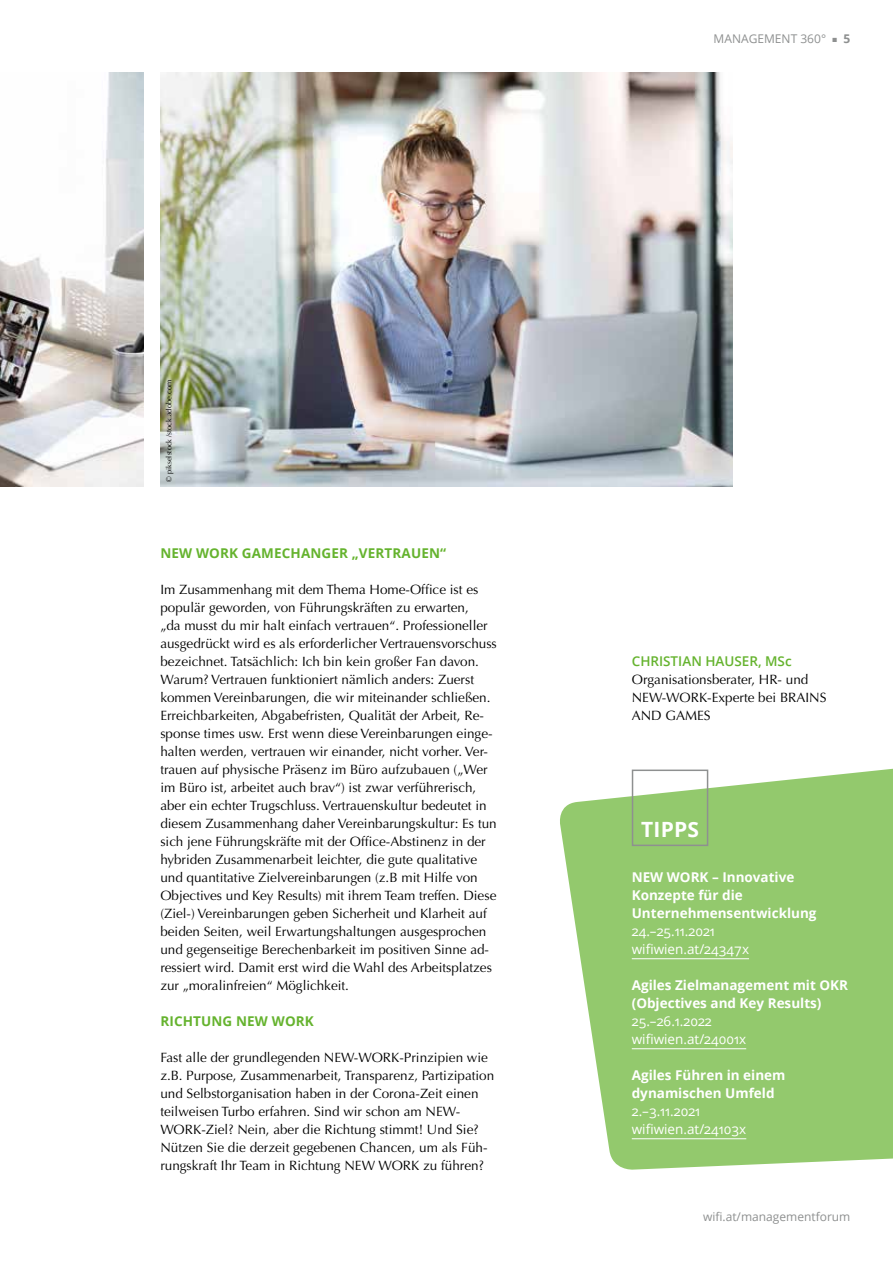
<style>
.page{position:relative;width:893px;height:1263px;background:#fff}
.page>*{position:absolute;margin:0;border:0;box-sizing:border-box;transform-origin:0 0}
.t1{font:700 21px "Open Sans";color:#fff}
.t2{font:13.5px/18px "Optima";color:#000}
.t3{font:700 13.5px/18px "Open Sans";color:#fff}
.t4{font:13.5px/18px "Open Sans";color:#fff}
.t5{font:700 13.5px "Open Sans";letter-spacing:.01em;color:#65b32e}
.t6{font:600 13.5px "Open Sans";color:#65b32e}
.t7{font:12px "Open Sans";color:#8e9090}
.t8{font:7.5px "Optima";color:#000}
.s1{font-weight:700}
</style>
<div class="page">
<img style="left:160px;top:72px;width:573px;height:414px">
<img style="left:0;top:72px;width:143px;height:414px">
<svg style="left:560px;top:768px;width:333px;height:402px;background:#a0cf7f"></svg>
<div style="left:632px;top:769px;width:76px;height:77px;border:2px solid #8e9090"></div>
<hr style="left:632px;top:958px;width:117px;height:1px;background:#fff">
<hr style="left:632px;top:1048px;width:114px;height:1px;background:#fff">
<hr style="left:632px;top:1138px;width:114px;height:1px;background:#fff">
<p class="t8" style="left:165px;top:482px;width:103px;rotate:-90deg">© pikselstock /stock.adobe.com</p>
<p class="t5" style="left:160px;top:544px;width:48px">NEW WORK</p>
<p class="t5" style="left:242px;top:544px;width:206px">Gam echan ger „Vertrauen“</p>
<p class="t2" style="left:160px;top:581px;width:338px">Im Zusammenhang mit dem Thema Home-Office ist es populär geworden, von Führungskräften zu erwarten,<br>„da musst du mir halt einfach vertrauen“. Professioneller ausgedrückt wird es als erforderlicher Vertrauensvorschuss bezeichnet. Tatsächlich: Ich bin kein großer Fan davon.<br>Warum? Vertrauen funktioniert nämlich anders: Zuerst kommen Vereinbarungen, die wir miteinander schließen.<br>Erreichbarkeiten, Abgabefristen, Qualität der Arbeit, Re&shy;sponse times usw. Erst wenn diese Vereinbarungen einge&shy;halten werden, vertrauen wir einander, nicht vorher. Ver&shy;trauen auf physische Präsenz im Büro aufzubauen („Wer im Büro ist, arbeitet auch brav“) ist zwar verführerisch, aber ein echter Trugschluss. Vertrauenskultur bedeutet in diesem Zusammenhang daher Vereinbarungskultur: Es tun sich jene Führungskräfte mit der Office-Abstinenz in der hybriden Zusammenarbeit leichter, die gute qualitative und quantitative Zielvereinbarungen (z.B mit Hilfe von Objectives und Key Results) mit ihrem Team treffen. Diese (Ziel-) Vereinbarungen geben Sicherheit und Klarheit auf beiden Seiten, weil Erwartungshaltungen ausgesprochen und gegenseitige Berechenbarkeit im positiven Sinne ad&shy;ressiert wird. Damit erst wird die Wahl des Arbeitsplatzes zur „moralinfreien“ Möglichkeit.</p>
<p class="t5" style="left:160px;top:1011px;width:123px">Richtung NEW WORK</p>
<p class="t2" style="left:160px;top:1048px;width:335px">Fast alle der grundlegenden NEW-WORK-Prinzipien wie z.B. Purpose, Zusammenarbeit, Transparenz, Partizipation und Selbstorganisation haben in der Corona-Zeit einen teilweisen Turbo erfahren. Sind wir schon am NEW-WORK-Ziel? Nein, aber die Richtung stimmt! Und Sie?<br>Nützen Sie die derzeit gegebenen Chancen, um als Füh&shy;rungskraft Ihr Team in Richtung NEW WORK zu führen?</p>
<p class="t7" style="left:714px;top:31px;width:44px">Manageme</p>
<p class="t7" style="left:782px;top:31px;width:70px">nt 360° ■ <span class="s1">5</span></p>
<p class="t6" style="left:632px;top:652px;width:161px">CHRISTIAN HAUSER, MSC</p>
<p class="t2" style="left:632px;top:671px;width:196px">Organisationsberater, HR- und<br>NEW-WORK-Experte bei BRAINS<br>AND GAMES</p>
<h1 class="t1" style="left:641px;top:814px;width:33px">Tipps</h1>
<p class="t3" style="left:632px;top:868px;width:186px">New Work – I nnovative<br>Konzepte für die<br>U nternehmensentwicklung</p>
<p class="t4" style="left:632px;top:922px;width:119px">24.–25.11.2021 wifiwien.at/24347x</p>
<p class="t3" style="left:632px;top:976px;width:198px">Agiles Zielmanagement mit OKR (Objectives and Key Results)</p>
<p class="t4" style="left:632px;top:1012px;width:116px">25.–26.1.2022 wifiwien.at/24001x</p>
<p class="t3" style="left:632px;top:1066px;width:155px">Agiles Führen in einem dynamischen U mfeld</p>
<p class="t4" style="left:632px;top:1102px;width:116px">2.–3.11.2021 wifiwien.at/24103x</p>
<p class="t7" style="left:703px;top:1208px;width:149px">wifi.at/managementforum</p>
</div>
